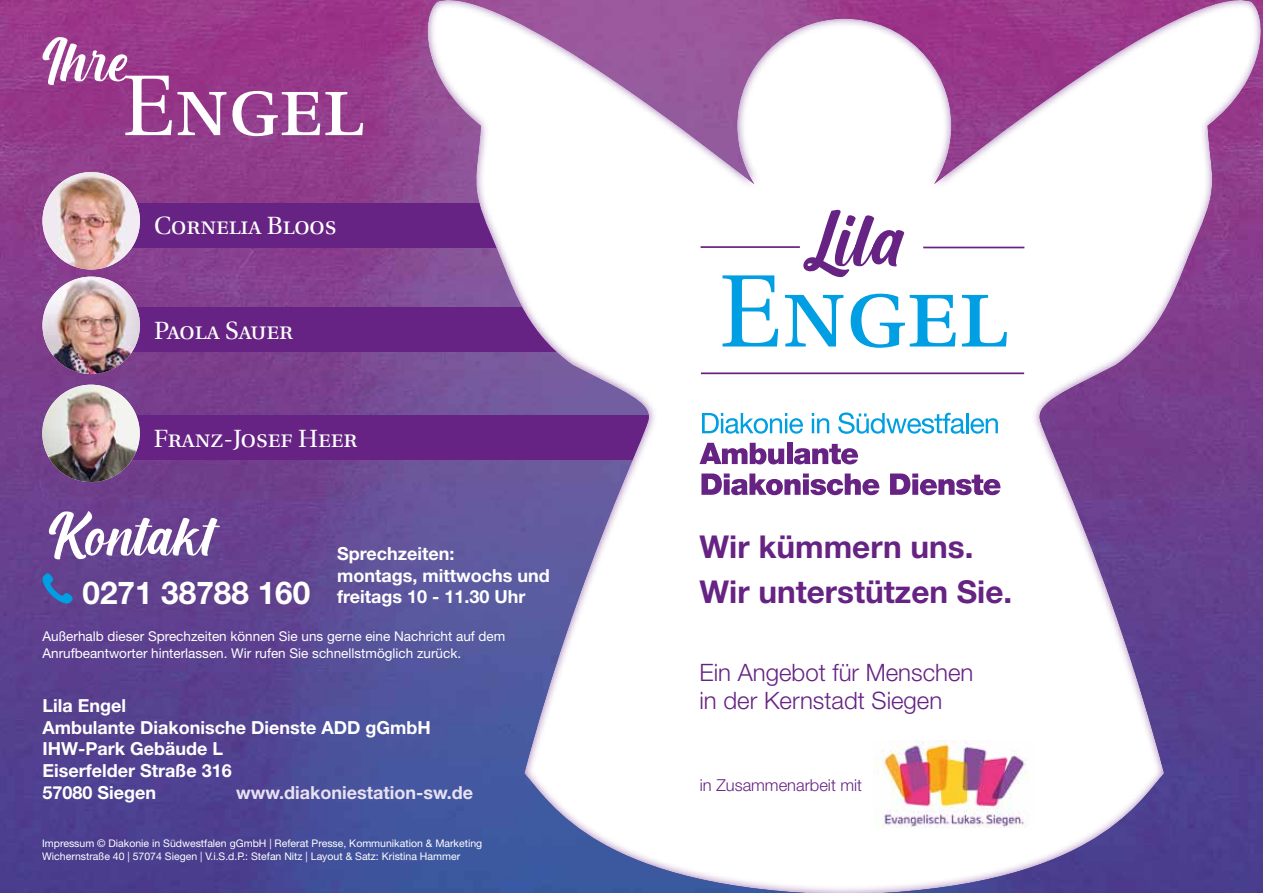
<style>
.page{position:relative;width:1263px;height:893px;background:#fff}
.page>*{position:absolute;margin:0;border:0;box-sizing:border-box;transform-origin:0 0}
.t1{font:102.75px "Utopia Regular SC";color:#009fe3}
.t2{font:85.95px "Utopia Regular SC";color:#fff}
.t3{font:76.5px "Cream Cake";color:#fff}
.t4{font:700 31.5px/45px "Helvetica Neue LT Pro";color:#662383}
.t5{font:700 31.5px "Helvetica Neue LT Pro";color:#fff}
.t6{font:25.05px "Utopia Regular SC";color:#fff}
.t7{font:300 24px/28.8px "Helvetica Neue LT Pro";color:#662383}
.t8{font:700 18px/21.6px "Helvetica Neue LT Pro";color:#fff}
.t9{font:700 18px "Helvetica Neue LT Pro";color:#e8e1f1}
.t10{font:300 16.5px "Helvetica Neue LT Pro";color:#662383}
.t11{font:13.5px/16.2px "Helvetica Neue LT Std";color:#fff}
.t12{font:10.5px/12.6px "Helvetica Neue LT Std";color:#fff}
</style>
<div class="page">
<img style="left:0;top:0;width:1263px;height:893px">
<svg style="left:41px;top:571px;width:34px;height:34px"></svg>
<div style="left:106px;top:203px;width:423px;height:44px;background:#662383"></div>
<div style="left:106px;top:308px;width:481px;height:44px;background:#662383"></div>
<div style="left:106px;top:416px;width:553px;height:44px;background:#662383"></div>
<img style="left:42px;top:172px;width:98px;height:98px;border-radius:49px">
<img style="left:42px;top:277px;width:98px;height:97px;border-radius:49px">
<img style="left:42px;top:385px;width:98px;height:97px;border-radius:49px">
<div style="left:425px;top:0;width:836px;height:893px;background:#662383;opacity:.75"></div>
<svg style="left:803px;top:208px;width:101px;height:69px"></svg>
<hr style="left:923px;top:247px;width:101px;height:1px;background:#662383">
<hr style="left:701px;top:372px;width:323px;height:2px;background:#662383">
<hr style="left:701px;top:246px;width:99px;height:2px;background:#662383">
<img style="left:873px;top:741px;width:161px;height:88px">
<svg style="left:702px;top:413px;width:101px;height:21px"></svg>
<svg style="left:812px;top:413px;width:17px;height:20px"></svg>
<svg style="left:838px;top:412px;width:126px;height:22px"></svg>
<hr style="left:966px;top:413px;width:2px;height:20px;background:#009fe3">
<svg style="left:970px;top:418px;width:28px;height:16px"></svg>
<svg style="left:699px;top:443px;width:85px;height:21px"></svg>
<div style="left:787px;top:443px;width:5px;height:21px;background:#662383"></div>
<svg style="left:794px;top:444px;width:64px;height:20px"></svg>
<svg style="left:701px;top:473px;width:178px;height:22px"></svg>
<svg style="left:890px;top:473px;width:110px;height:22px"></svg>
<h3 class="t3" style="left:43px;top:25px;width:86px">Ihre</h3>
<h2 class="t2" style="left:122px;top:58px;width:242px">Engel</h2>
<h3 class="t6" style="left:154px;top:212px;width:184px">Cornelia Bloos</h3>
<h3 class="t6" style="left:154px;top:316px;width:140px">Paola Sauer</h3>
<h3 class="t6" style="left:154px;top:424px;width:205px">Franz-Josef Heer</h3>
<h3 class="t3" style="left:49px;top:499px;width:163px">Kontakt</h3>
<h3 class="t5" style="left:82px;top:573px;width:229px">0271 38788 160</h3>
<p class="t11" style="left:43px;top:628px;width:464px">Außerhalb dieser Sprechzeiten können Sie uns gerne eine Nachricht auf dem<br>Anrufbeantworter hinterlassen. Wir rufen Sie schnellstmöglich zurück.</p>
<h3 class="t8" style="left:43px;top:695px;width:390px">Lila Engel<br>Ambulante Diakonische Dienste ADD gGmbH<br>IHW-Park Gebäude L<br>Eiserfelder Straße 316<br>57080 Siegen</h3>
<h3 class="t8" style="left:337px;top:542px;width:214px">Sprechzeiten:<br>montags, mittwochs und freitags 10 - 11.30 Uhr</h3>
<h3 class="t9" style="left:236px;top:781px;width:238px">www.diakoniestation-sw.de</h3>
<p class="t12" style="left:42px;top:837px;width:441px">Impressum © Diakonie in Südwestfalen gGmbH | Referat Presse, Kommunikation &amp; Marketing<br>Wichernstraße 40 | 57074 Siegen | V.i.S.d.P.: Stefan Nitz | Layout &amp; Satz: Kristina Hammer</p>
<h1 class="t1" style="left:719px;top:255px;width:289px">Engel</h1>
<h3 class="t4" style="left:699px;top:524px;width:314px">Wir kümmern uns.<br>Wir unterstützen Sie.</h3>
<h3 class="t7" style="left:699px;top:657px;width:275px">Ein Angebot für Menschen in der Kernstadt Siegen</h3>
<h3 class="t10" style="left:700px;top:775px;width:164px">in Zusammenarbeit mit</h3>
</div>
